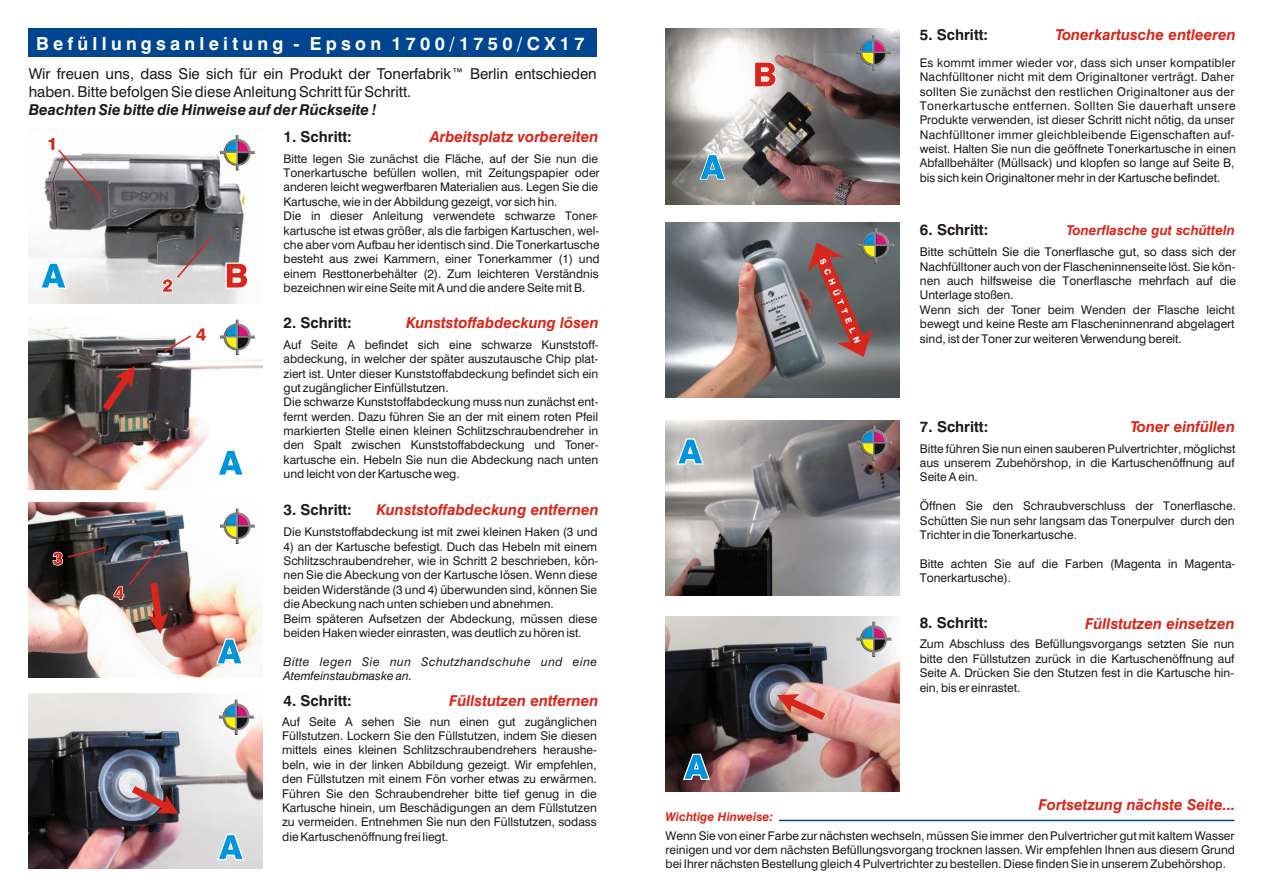
<style>
.page{position:relative;width:1263px;height:894px;background:#fff}
.page>*{position:absolute;margin:0;border:0;box-sizing:border-box;transform-origin:0 0}
.t1{font:700 18px "Swiss 721 BT";letter-spacing:.235em;color:#fff}
.t2{font:italic 700 15px "Swiss 721 BT";color:#d9261c}
.t3{font:15px/18px "Swiss 721 BT";color:#1f1a17}
.t4{font:700 15px "Swiss 721 BT";color:#1f1a17}
.t5{font:italic 700 15px "Swiss 721 BT";color:#1f1a17}
.t6{font:italic 700 13.5px "Swiss 721 BT";color:#d9261c}
.t7{font:12px/14.4px "Swiss 721 BT";color:#1f1a17;text-align:justify}
.t8{font:italic 12px/14.4px "Swiss 721 BT";letter-spacing:.045em;color:#1f1a17}
.t9{font:italic 700 12px "Swiss 721 BT";color:#d9261c}
.t10{font:800 8.25px "Swiss 721 BT";color:#fff}
</style>
<div class="page">
<img style="left:666px;top:29px;width:234px;height:175px">
<img style="left:666px;top:222px;width:234px;height:176px">
<img style="left:666px;top:616px;width:234px;height:176px">
<img style="left:666px;top:420px;width:234px;height:175px">
<img style="left:29px;top:693px;width:234px;height:175px">
<img style="left:29px;top:502px;width:233px;height:176px">
<img style="left:29px;top:319px;width:234px;height:171px">
<img style="left:29px;top:135px;width:227px;height:168px">
<div style="left:29px;top:29px;width:568px;height:28px;background:#00458f"></div>
<svg style="left:40px;top:263px;width:27px;height:26px"></svg>
<svg style="left:226px;top:263px;width:22px;height:26px"></svg>
<img style="left:220px;top:136px;width:35px;height:35px">
<img style="left:220px;top:320px;width:35px;height:35px">
<img style="left:220px;top:509px;width:35px;height:35px">
<img style="left:219px;top:699px;width:35px;height:36px">
<img style="left:856px;top:426px;width:35px;height:35px">
<img style="left:856px;top:621px;width:35px;height:35px">
<hr style="left:779px;top:820px;width:455px;height:1px;background:#00458f">
<svg style="left:807px;top:243px;width:66px;height:114px;background:#875c5b"></svg>
<img style="left:858px;top:229px;width:35px;height:35px">
<svg style="left:48px;top:137px;width:56px;height:65px"></svg>
<svg style="left:162px;top:236px;width:51px;height:56px;background:#a0989a"></svg>
<svg style="left:217px;top:450px;width:27px;height:26px"></svg>
<svg style="left:103px;top:366px;width:32px;height:45px"></svg>
<svg style="left:53px;top:546px;width:54px;height:20px"></svg>
<img style="left:114px;top:543px;width:54px;height:91px">
<svg style="left:163px;top:328px;width:43px;height:26px"></svg>
<svg style="left:216px;top:638px;width:27px;height:27px"></svg>
<svg style="left:217px;top:834px;width:27px;height:26px"></svg>
<svg style="left:132px;top:786px;width:47px;height:28px"></svg>
<img style="left:857px;top:36px;width:35px;height:35px">
<svg style="left:700px;top:154px;width:25px;height:26px"></svg>
<svg style="left:754px;top:62px;width:22px;height:25px"></svg>
<svg style="left:677px;top:438px;width:27px;height:27px"></svg>
<svg style="left:683px;top:754px;width:27px;height:26px"></svg>
<svg style="left:777px;top:694px;width:48px;height:26px"></svg>
<h1 class="t1" style="left:36px;top:36px;width:550px">Befüllungsanleitung - Epson 1700/1750/CX17</h1>
<p class="t3" style="left:29px;top:66px;width:570px">Wir freuen uns, dass Sie sich für ein Produkt der Tonerfabrik™ Berlin entschieden haben. Bitte befolgen Sie diese Anleitung Schritt für Schritt.</p>
<p class="t5" style="left:29px;top:104px;width:350px">Beachten Sie bitte die Hinweise auf der Rückseite !</p>
<p class="t4" style="left:284px;top:130px;width:70px">1. Schritt:</p>
<p class="t7" style="left:284px;top:152px;width:318px;text-align:left">Bitte legen Sie zunächst die Fläche, auf der Sie nun die Tonerkartusche befüllen wollen, mit Zeitungspapier oder anderen leicht wegwerfbaren Materialien aus. Legen Sie die Kartusche, wie in der Abbildung gezeigt, vor sich hin.<br>Die in dieser Anleitung verwendete schwarze Toner&shy;kartusche ist etwas größer, als die farbigen Kartuschen, wel&shy;che aber vom Aufbau her identisch sind. Die Tonerkartusche besteht aus zwei Kammern, einer Tonerkammer (1) und einem Resttonerbehälter (2). Zum leichteren Verständnis bezeichnen wir eine Seite mit A und die andere Seite mit B.</p>
<p class="t2" style="left:430px;top:130px;width:170px">Arbeitsplatz vorbereiten</p>
<p class="t2" style="left:406px;top:316px;width:194px">Kunststoffabdeckung lösen</p>
<p class="t4" style="left:284px;top:316px;width:70px">2. Schritt:</p>
<p class="t7" style="left:284px;top:338px;width:317px;text-align:left">Auf Seite A befindet sich eine schwarze Kunststoff&shy;abdeckung, in welcher der später auszutausche Chip plat&shy;ziert ist. Unter dieser Kunststoffabdeckung befindet sich ein gut zugänglicher Einfüllstutzen.<br>Die schwarze Kunststoffabdeckung muss nun zunächst ent&shy;fernt werden. Dazu führen Sie an der mit einem roten Pfeil markierten Stelle einen kleinen Schlitzschraubendreher in den Spalt zwischen Kunststoffabdeckung und Toner&shy;kartusche ein. Hebeln Sie nun die Abdeckung nach unten und leicht von der Kartusche weg.</p>
<p class="t4" style="left:284px;top:504px;width:70px">3. Schritt:</p>
<p class="t7" style="left:284px;top:526px;width:315px">Die Kunststoffabdeckung ist mit zwei kleinen Haken (3 und</p>
<p class="t7" style="left:284px;top:540px;width:316px;text-align:left">4) an der Kartusche befestigt. Duch das Hebeln mit einem Schlitzschraubendreher, wie in Schritt 2 beschrieben, kön&shy;nen Sie die Abeckung von der Kartusche lösen. Wenn diese beiden Widerstände (3 und 4) überwunden sind, können Sie die Abeckung nach unten schieben und abnehmen.<br>Beim späteren Aufsetzen der Abdeckung, müssen diese beiden Haken wieder einrasten, was deutlich zu hören ist.</p>
<p class="t8" style="left:284px;top:655px;width:315px">Bitte legen Sie nun Schutzhandschuhe und eine<br>Atemfeinstaubmaske an.</p>
<p class="t2" style="left:377px;top:504px;width:224px">Kunststoffabdeckung entfernen</p>
<p class="t2" style="left:449px;top:694px;width:151px">Füllstutzen entfernen</p>
<p class="t4" style="left:284px;top:694px;width:70px">4. Schritt:</p>
<p class="t7" style="left:282px;top:715px;width:316px">Auf Seite A sehen Sie nun einen gut zugänglichen Füllstutzen. Lockern Sie den Füllstutzen, indem Sie diesen mittels eines kleinen Schlitzschraubendrehers heraushe&shy;beln, wie in der linken Abbildung gezeigt. Wir empfehlen, den Füllstutzen mit einem Fön vorher etwas zu erwärmen.<br>Führen Sie den Schraubendreher bitte tief genug in die Kartusche hinein, um Beschädigungen an dem Füllstutzen zu vermeiden. Entnehmen Sie nun den Füllstutzen, sodass die Kartuschenöffnung frei liegt.</p>
<p class="t10" style="left:826px;top:258px;width:92px;rotate:67deg">SCHÜTTELN</p>
<p class="t4" style="left:920px;top:29px;width:70px">5. Schritt:</p>
<p class="t7" style="left:920px;top:56px;width:318px">Es kommt immer wieder vor, dass sich unser kompatibler Nachfülltoner nicht mit dem Originaltoner verträgt. Daher sollten Sie zunächst den restlichen Originaltoner aus der Tonerkartusche entfernen. Sollten Sie dauerhaft unsere Produkte verwenden, ist dieser Schritt nicht nötig, da unser Nachfülltoner immer gleichbleibende Eigenschaften auf&shy;weist. Halten Sie nun die geöffnete Tonerkartusche in einen Abfallbehälter (Müllsack) und klopfen so lange auf Seite B, bis sich kein Originaltoner mehr in der Kartusche befindet.</p>
<p class="t2" style="left:1055px;top:29px;width:182px">Tonerkartusche entleeren</p>
<p class="t4" style="left:920px;top:224px;width:70px">6. Schritt:</p>
<p class="t7" style="left:920px;top:246px;width:318px;text-align:left">Bitte schütteln Sie die Tonerflasche gut, so dass sich der Nachfülltoner auch von der Flascheninnenseite löst. Sie kön&shy;nen auch hilfsweise die Tonerflasche mehrfach auf die Unterlage stoßen.<br>Wenn sich der Toner beim Wenden der Flasche leicht bewegt und keine Reste am Flascheninnenrand abgelagert sind, ist der Toner zur weiteren Verwendung bereit.</p>
<p class="t6" style="left:1067px;top:225px;width:170px">Tonerflasche gut schütteln</p>
<p class="t2" style="left:1130px;top:420px;width:106px">Toner einfüllen</p>
<p class="t4" style="left:920px;top:420px;width:70px">7. Schritt:</p>
<p class="t7" style="left:920px;top:442px;width:317px">Bitte führen Sie nun einen sauberen Pulvertrichter, möglichst aus unserem Zubehörshop, in die Kartuschenöffnung auf Seite A ein.</p>
<p class="t7" style="left:920px;top:500px;width:318px">Öffnen Sie den Schraubverschluss der Tonerflasche.<br>Schütten Sie nun sehr langsam das Tonerpulver durch den Trichter in die Tonerkartusche.</p>
<p class="t7" style="left:920px;top:557px;width:317px">Bitte achten Sie auf die Farben (Magenta in Magenta-<br>Tonerkartusche).</p>
<p class="t4" style="left:920px;top:617px;width:70px">8. Schritt:</p>
<p class="t7" style="left:920px;top:638px;width:316px">Zum Abschluss des Befüllungsvorgangs setzten Sie nun bitte den Füllstutzen zurück in die Kartuschenöffnung auf Seite A. Drücken Sie den Stutzen fest in die Kartusche hin&shy;ein, bis er einrastet.</p>
<p class="t2" style="left:1085px;top:617px;width:151px">Füllstutzen einsetzen</p>
<p class="t2" style="left:1039px;top:799px;width:198px">Fortsetzung nächste Seite...</p>
<p class="t9" style="left:666px;top:812px;width:109px">Wichtige Hinweise:</p>
<p class="t7" style="left:666px;top:829px;width:571px">Wenn Sie von einer Farbe zur nächsten wechseln, müssen Sie immer den Pulvertricher gut mit kaltem Wasser reinigen und vor dem nächsten Befüllungsvorgang trocknen lassen. Wir empfehlen Ihnen aus diesem Grund bei Ihrer nächsten Bestellung gleich 4 Pulvertrichter zu bestellen. Diese finden Sie in unserem Zubehörshop.</p>
</div>
